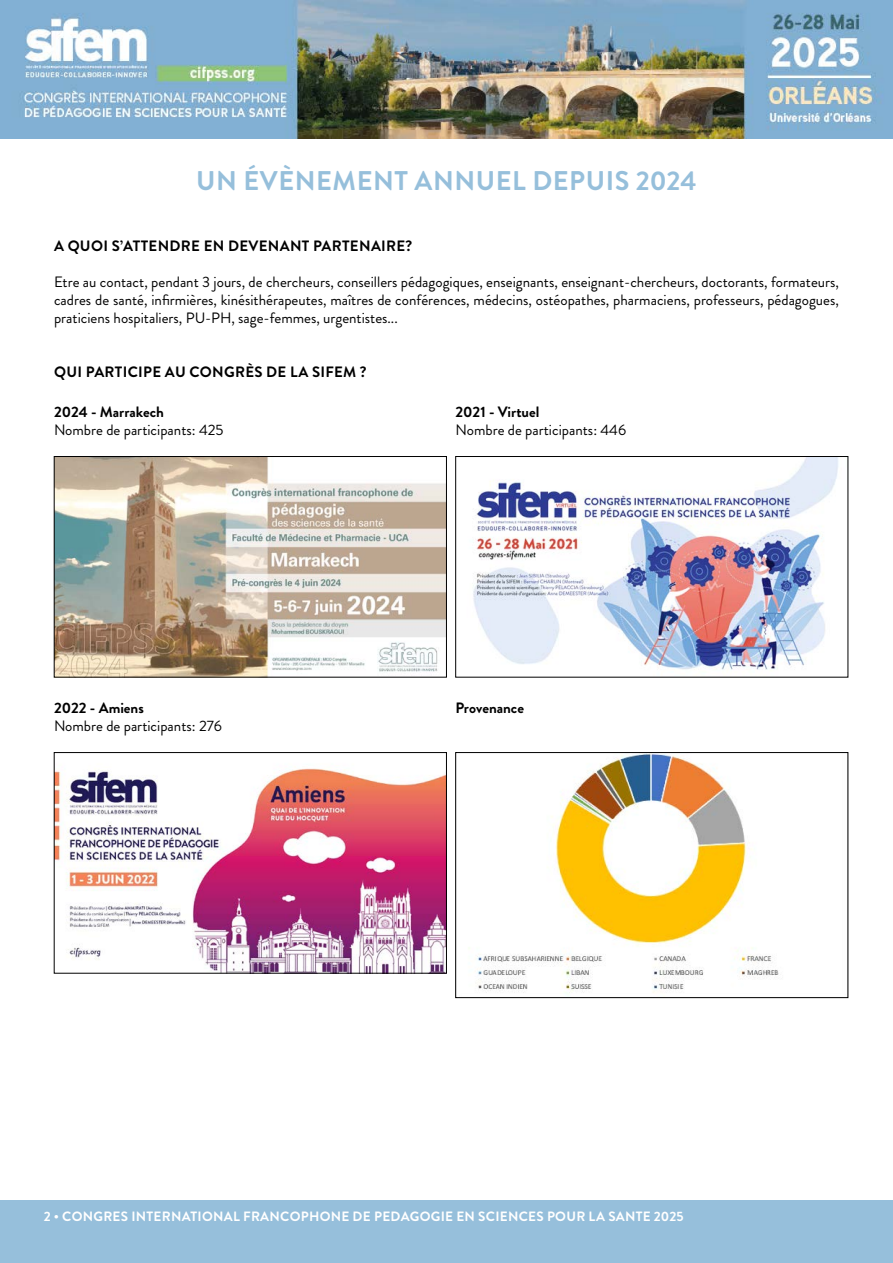
<style>
.page{position:relative;width:893px;height:1263px;background:#fff}
.page>*{position:absolute;margin:0;border:0;box-sizing:border-box;transform-origin:0 0}
.t1{font:700 27px "Brandon Grotesque";letter-spacing:.02em;color:#96bfdb}
.t2{font:15px/18px "Brandon Grotesque";color:#000;text-align:justify}
.t3{font:700 15px "Brandon Grotesque";letter-spacing:.02em;color:#000}
.t4{font:700 15px "Brandon Grotesque";color:#000}
.t5{font:700 13.5px "Brandon Grotesque";letter-spacing:.02em;color:#fff}
</style>
<div class="page">
<div style="left:0;top:1200px;width:893px;height:63px;background:#96bfdb"></div>
<img style="left:0;top:0;width:893px;height:139px">
<img style="left:56px;top:458px;width:389px;height:217px">
<div style="left:54px;top:456px;width:393px;height:221px;border:1px solid #000"></div>
<img style="left:56px;top:768px;width:389px;height:203px">
<div style="left:54px;top:752px;width:393px;height:221px;border:1px solid #000"></div>
<img style="left:473px;top:458px;width:366px;height:212px">
<div style="left:455px;top:456px;width:393px;height:221px;border:1px solid #000"></div>
<img style="left:468px;top:754px;width:311px;height:239px">
<div style="left:455px;top:752px;width:393px;height:246px;border:1px solid #000"></div>
<h1 class="t1" style="left:196px;top:162px;width:502px">UN ÉVÈNEMENT ANNUEL DEPUIS 2024</h1>
<p class="t3" style="left:54px;top:236px;width:360px">A QUOI S’ATTENDRE EN DEVENANT PARTENAIRE?</p>
<p class="t2" style="left:54px;top:274px;width:786px">Etre au contact, pendant 3 jours, de chercheurs, conseillers pédagogiques, enseignants, enseignant-chercheurs, doctorants, formateurs, cadres de santé, infirmières, kinésithérapeutes, maîtres de conférences, médecins, ostéopathes, pharmaciens, professeurs, pédagogues, praticiens hospitaliers, PU-PH, sage-femmes, urgentistes...</p>
<p class="t3" style="left:54px;top:362px;width:314px">QUI PARTICIPE AU CONGRÈS DE LA SIFEM ?</p>
<p class="t4" style="left:54px;top:402px;width:111px">2024 - Marrakech</p>
<p class="t2" style="left:54px;top:421px;width:171px">Nombre de participants: 425</p>
<p class="t4" style="left:455px;top:402px;width:85px">2021 - Virtuel</p>
<p class="t2" style="left:455px;top:421px;width:172px">Nombre de participants: 446</p>
<p class="t4" style="left:54px;top:698px;width:91px">2022 - Amiens</p>
<p class="t2" style="left:54px;top:717px;width:169px">Nombre de participants: 276</p>
<p class="t4" style="left:455px;top:698px;width:70px">Provenance</p>
<p class="t5" style="left:44px;top:1207px;width:641px">2 • CONGRES INTERNATIONAL FRANCOPHONE DE PEDAGOGIE EN SCIENCES POUR LA SANTE 2025</p>
</div>
